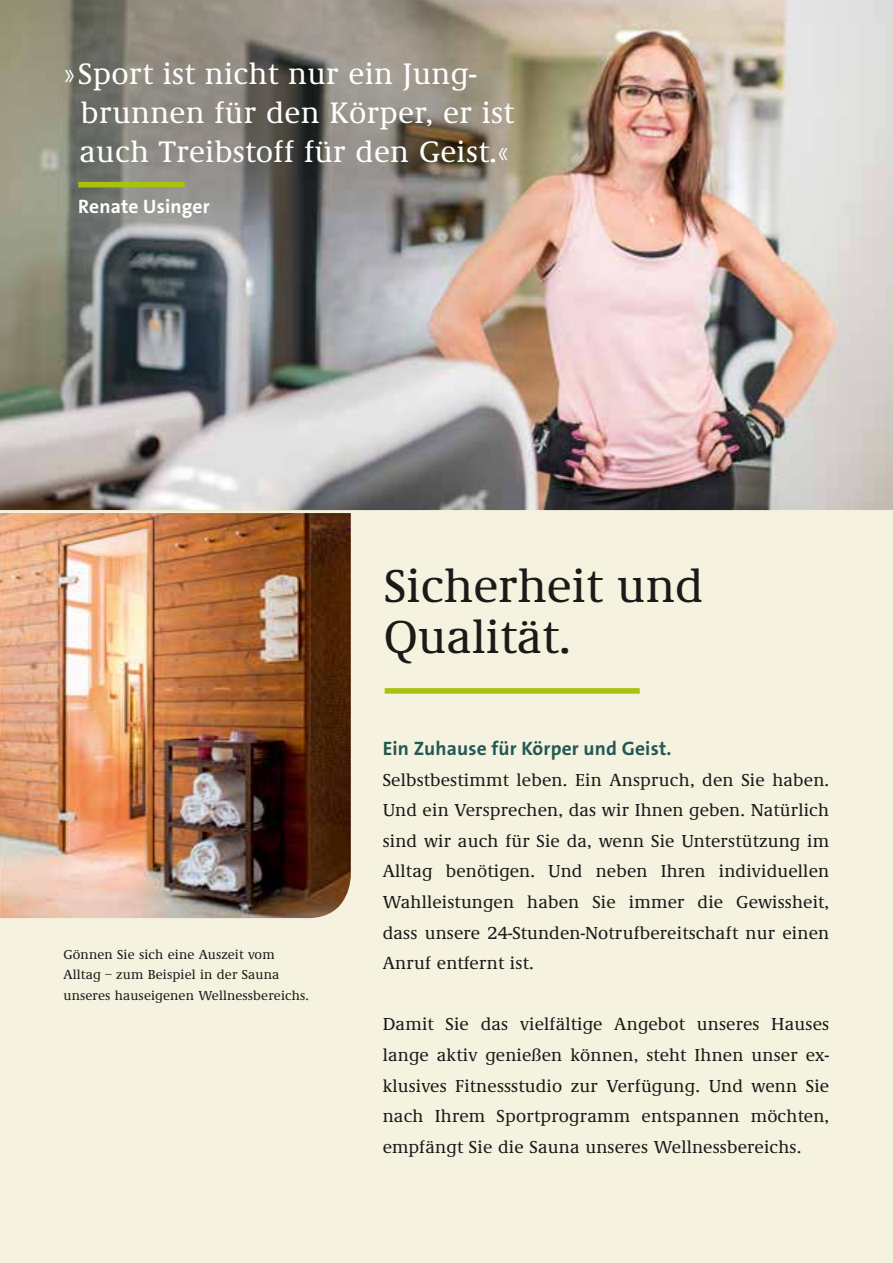
<style>
.page{position:relative;width:893px;height:1263px;background:#fff}
.page>*{position:absolute;margin:0;border:0;box-sizing:border-box;transform-origin:0 0}
.t1{font:500 48px/51px "Demos";color:#1a1a18}
.t2{font:500 30.75px/39px "Demos";letter-spacing:.01em;color:#fff}
.t3{font:19.5px "The Sans LP7 Bld";letter-spacing:.01em;color:#235954}
.t4{font:19.5px "The Sans LP7 Bld";letter-spacing:.01em;color:#fff}
.t5{font:500 18px/30.6px "Demos";letter-spacing:.01em;color:#1a1a18;text-align:justify}
.t6{font:500 13.5px/20.4px "Demos";letter-spacing:.01em;color:#1a1a18}
</style>
<div class="page">
<div style="left:0;top:64px;width:893px;height:1199px;background:#f5f2e0"></div>
<img style="left:0;top:0;width:893px;height:510px">
<div style="left:78px;top:182px;width:107px;height:5px;background:#a9c210"></div>
<div style="left:385px;top:688px;width:255px;height:6px;background:#a9c210"></div>
<img style="left:0;top:513px;width:351px;height:405px">
<h2 class="t2" style="left:80px;top:55px;width:436px;text-indent:-16px">»Sport ist nicht nur ein Jung&shy;brunnen für den Körper, er ist auch Treibstoff für den Geist.«</h2>
<p class="t4" style="left:78px;top:194px;width:133px">Renate Usinger</p>
<p class="t6" style="left:63px;top:945px;width:247px">Gönnen Sie sich eine Auszeit vom<br>Alltag – zum Beispiel in der Sauna unseres hauseigenen Wellnessbereichs.</p>
<h1 class="t1" style="left:384px;top:562px;width:321px">Sicherheit und<br>Qualität.</h1>
<p class="t3" style="left:383px;top:736px;width:290px">Ein Zuhause für Körper und Geist.</p>
<p class="t5" style="left:383px;top:765px;width:448px">Selbstbestimmt leben. Ein Anspruch, den Sie haben.<br>Und ein Versprechen, das wir Ihnen geben. Natürlich sind wir auch für Sie da, wenn Sie Unterstützung im Alltag benötigen. Und neben Ihren individuellen Wahlleistungen haben Sie immer die Gewissheit, dass unsere 24-Stunden-Notrufbereitschaft nur einen Anruf entfernt ist.</p>
<p class="t5" style="left:383px;top:1009px;width:448px">Damit Sie das vielfältige Angebot unseres Hauses lange aktiv genießen können, steht Ihnen unser ex&shy;klusives Fitnessstudio zur Verfügung. Und wenn Sie nach Ihrem Sportprogramm entspannen möchten, empfängt Sie die Sauna unseres Wellnessbereichs.</p>
</div>
